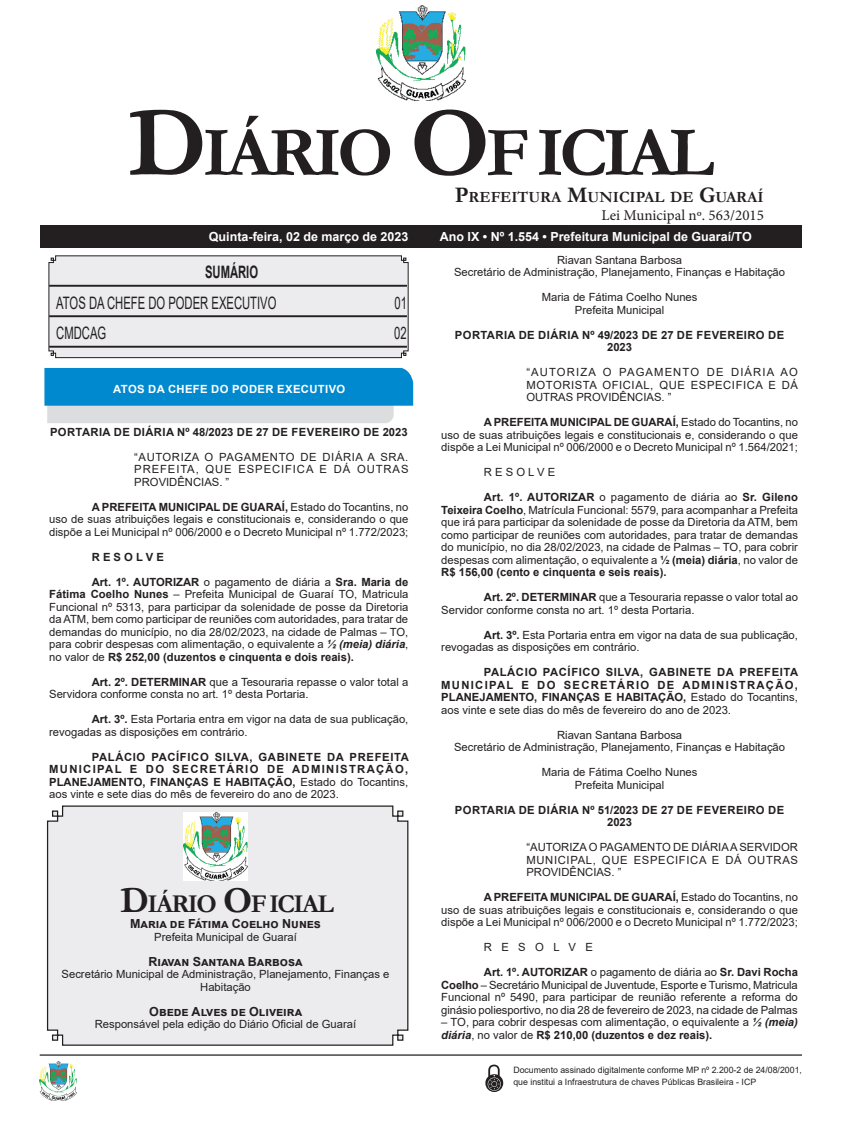
<style>
.page{position:relative;width:851px;height:1134px;background:#fff}
.page>*{position:absolute;margin:0;border:0;box-sizing:border-box;transform-origin:0 0}
.CORPO_DE_TEXTO{font:700 70.88px "Garamond";letter-spacing:-.06em;color:#231f20}
.CORPO_DE_TEXTO-2{font:700 25.88px "Garamond";letter-spacing:-.06em;color:#231f20}
.Nome_Secretário{font:17.12px "Arial";color:#231f20;scale:.66 1}
.Nome_Secretário-2{font:700 17.12px "Arial";color:#231f20;scale:.66 1}
.CORPO_DE_TEXTO-3{font:700 15.62px "Garamond";color:#231f20}
.t1{font:15px "Minion Pro";color:#231f20}
.t2{font:700 12.5px "Arial";color:#fff}
.Assinatura{font:700 12.5px "Arial";color:#231f20}
.CORPO_DE_TEXTO-4{font:11.25px/12.5px "Arial";color:#231f20;text-align:justify}
.Assinatura-2{font:11.25px/12.5px "Arial";color:#231f20;text-align:center}
.CORPO_DE_TEXTO-5{font:700 11.25px/12.5px "Arial";color:#231f20;text-align:justify}
.EMENTA{font:11.25px/12.5px "Arial";letter-spacing:.055em;color:#231f20;text-align:justify}
.TITULOS{font:700 11.25px/12.5px "Arial";letter-spacing:.035em;color:#231f20;text-align:center}
.Chancela2{font:700 11.25px "Arial";letter-spacing:.035em;color:#fff}
.CORPO_DE_TEXTO-6{font:8.75px/12.5px "Arial";color:#231f20}
.s1{font-size:101.25px}
.s2{font-size:22.38px}
.s3{font-weight:700}
.s4{font-weight:700;font-style:italic}
.s5{font-weight:400}
.s6{font-size:36.88px}
</style>
<div class="page">
<div style="left:40px;top:225px;width:761px;height:22px;background:#231f20"></div>
<svg style="left:44px;top:368px;width:369px;height:55px;background:#46a4d4"></svg>
<hr style="left:40px;top:1054px;width:761px;height:2px;background:#231f20">
<img style="left:376px;top:5px;width:89px;height:95px">
<img style="left:40px;top:1061px;width:37px;height:39px">
<svg style="left:485px;top:1065px;width:18px;height:27px"></svg>
<div style="left:46px;top:805px;width:363px;height:241px;background:#ececee"></div>
<img style="left:183px;top:812px;width:64px;height:68px">
<svg style="left:48px;top:255px;width:360px;height:103px;background:#dbdadc"></svg>
<p class="CORPO_DE_TEXTO" style="left:128px;top:105px;width:587px"><span class="s1">D</span>IÁRIO <span class="s1">O</span>F ICIAL</p>
<p class="CORPO_DE_TEXTO-3" style="left:455px;top:186px;width:310px"><span class="s2">P</span>REFEITURA <span class="s2">M</span>UNICIPAL DE <span class="s2">G</span>UARAÍ</p>
<p class="t1" style="left:601px;top:205px;width:164px">Lei Municipal nº. 563/2015</p>
<p class="t2" style="left:209px;top:228px;width:201px">Quinta-feira, 02 de março de 2023</p>
<p class="t2" style="left:439px;top:228px;width:313px">Ano IX • Nº 1.554 • Prefeitura Municipal de Guaraí/TO</p>
<p class="Nome_Secretário-2" style="left:205px;top:260px;width:82px">SUMÁRIO</p>
<p class="Nome_Secretário" style="left:56px;top:291px;width:335px">ATOS DA CHEFE DO PODER EXECUTIVO</p>
<p class="Nome_Secretário" style="left:394px;top:291px;width:20px">01</p>
<p class="Nome_Secretário" style="left:56px;top:321px;width:77px">CMDCAG</p>
<p class="Nome_Secretário" style="left:394px;top:321px;width:20px">02</p>
<p class="Chancela2" style="left:113px;top:381px;width:233px">ATOS DA CHEFE DO PODER EXECUTIVO</p>
<p class="TITULOS" style="left:50px;top:426px;width:359px">PORTARIA DE DIÁRIA Nº 48/2023 DE 27 DE FEVEREIRO DE 2023</p>
<p class="EMENTA" style="left:134px;top:450px;width:276px">“AUTORIZA O PAGAMENTO DE DIÁRIA A SRA.<br>PREFEITA, QUE ESPECIFICA E DÁ OUTRAS PROVIDÊNCIAS. ”</p>
<p class="CORPO_DE_TEXTO-4" style="left:49px;top:500px;width:360px;text-indent:43px"><span class="s3">A PREFEITA MUNICIPAL DE GUARAÍ,</span> Estado do Tocantins, no uso de suas atribuições legais e constitucionais e, considerando o que dispõe a Lei Municipal nº 006/2000 e o Decreto Municipal nº 1.772/2023;</p>
<p class="CORPO_DE_TEXTO-5" style="left:92px;top:551px;width:74px">R E S O L V E</p>
<p class="CORPO_DE_TEXTO-4" style="left:49px;top:575px;width:361px;text-indent:43px"><span class="s3">Art. 1º. AUTORIZAR</span> o pagamento de diária a <span class="s3">Sra. Maria de Fátima Coelho Nunes</span> – Prefeita Municipal de Guaraí TO, Matricula Funcional nº 5313, para participar da solenidade de posse da Diretoria da ATM, bem como participar de reuniões com autoridades, para tratar de demandas do município, no dia 28/02/2023, na cidade de Palmas – TO, para cobrir despesas com alimentação, o equivalente a <span class="s4">½ (meia) diária</span>, no valor de <span class="s3">R$ 252,00 (duzentos e cinquenta e dois reais).</span></p>
<p class="CORPO_DE_TEXTO-4" style="left:49px;top:675px;width:360px;text-indent:43px"><span class="s3">Art. 2º. DETERMINAR</span> que a Tesouraria repasse o valor total a<br>Servidora conforme consta no art. 1º desta Portaria.</p>
<p class="CORPO_DE_TEXTO-4" style="left:49px;top:713px;width:360px;text-indent:43px"><span class="s3">Art. 3º.</span> Esta Portaria entra em vigor na data de sua publicação, revogadas as disposições em contrário.</p>
<p class="CORPO_DE_TEXTO-5" style="left:49px;top:751px;width:361px;text-indent:43px">PALÁCIO PACÍFICO SILVA, GABINETE DA PREFEITA MUNICIPAL E DO SECRETÁRIO DE ADMINISTRAÇÃO, PLANEJAMENTO, FINANÇAS E HABITAÇÃO, <span class="s5">Estado do Tocantins, aos vinte e sete dias do mês de fevereiro do ano de 2023.</span></p>
<p class="CORPO_DE_TEXTO-2" style="left:120px;top:886px;width:215px"><span class="s6">D</span>IÁRIO <span class="s6">O</span>F ICIAL</p>
<p class="Assinatura" style="left:130px;top:915px;width:192px">Maria de Fátima Coelho Nunes</p>
<p class="Assinatura-2" style="left:154px;top:930px;width:144px">Prefeita Municipal de Guaraí</p>
<p class="Assinatura" style="left:148px;top:952px;width:156px">Riavan Santana Barbosa</p>
<p class="Assinatura-2" style="left:62px;top:968px;width:329px">Secretário Municipal de Administração, Planejamento, Finanças e<br>Habitação</p>
<p class="Assinatura" style="left:149px;top:1002px;width:154px">Obede Alves de Oliveira</p>
<p class="Assinatura-2" style="left:95px;top:1018px;width:263px">Responsável pela edição do Diário Oficial de Guaraí</p>
<p class="Assinatura-2" style="left:557px;top:253px;width:127px">Riavan Santana Barbosa</p>
<p class="Assinatura-2" style="left:454px;top:266px;width:332px">Secretário de Administração, Planejamento, Finanças e Habitação</p>
<p class="Assinatura-2" style="left:541px;top:291px;width:157px">Maria de Fátima Coelho Nunes</p>
<p class="Assinatura-2" style="left:574px;top:303px;width:91px">Prefeita Municipal</p>
<p class="TITULOS" style="left:455px;top:329px;width:331px">PORTARIA DE DIÁRIA Nº 49/2023 DE 27 DE FEVEREIRO DE<br>2023</p>
<p class="EMENTA" style="left:526px;top:366px;width:273px">“AUTORIZA O PAGAMENTO DE DIÁRIA AO MOTORISTA OFICIAL, QUE ESPECIFICA E DÁ OUTRAS PROVIDÊNCIAS. ”</p>
<p class="CORPO_DE_TEXTO-4" style="left:441px;top:416px;width:358px;text-indent:43px"><span class="s3">A PREFEITA MUNICIPAL DE GUARAÍ,</span> Estado do Tocantins, no uso de suas atribuições legais e constitucionais e, considerando o que dispõe a Lei Municipal nº 006/2000 e o Decreto Municipal nº 1.564/2021;</p>
<p class="CORPO_DE_TEXTO-4" style="left:484px;top:466px;width:73px">R E S O L V E</p>
<p class="CORPO_DE_TEXTO-4" style="left:441px;top:491px;width:358px;text-indent:43px"><span class="s3">Art. 1º. AUTORIZAR</span> o pagamento de diária ao <span class="s3">Sr. Gileno Teixeira Coelho</span>, Matrícula Funcional: 5579, para acompanhar a Prefeita que irá para participar da solenidade de posse da Diretoria da ATM, bem como participar de reuniões com autoridades, para tratar de demandas do município, no dia 28/02/2023, na cidade de Palmas – TO, para cobrir despesas com alimentação, o equivalente a <span class="s3">½ (meia) diária</span>, no valor de <span class="s3">R$ 156,00 (cento e cinquenta e seis reais).</span></p>
<p class="CORPO_DE_TEXTO-4" style="left:441px;top:591px;width:358px;text-indent:43px"><span class="s3">Art. 2º. DETERMINAR</span> que a Tesouraria repasse o valor total ao<br>Servidor conforme consta no art. 1º desta Portaria.</p>
<p class="CORPO_DE_TEXTO-4" style="left:441px;top:628px;width:358px;text-indent:43px"><span class="s3">Art. 3º.</span> Esta Portaria entra em vigor na data de sua publicação, revogadas as disposições em contrário.</p>
<p class="CORPO_DE_TEXTO-5" style="left:441px;top:666px;width:358px;text-indent:43px">PALÁCIO PACÍFICO SILVA, GABINETE DA PREFEITA MUNICIPAL E DO SECRETÁRIO DE ADMINISTRAÇÃO, PLANEJAMENTO, FINANÇAS E HABITAÇÃO, <span class="s5">Estado do Tocantins, aos vinte e sete dias do mês de fevereiro do ano de 2023.</span></p>
<p class="Assinatura-2" style="left:557px;top:728px;width:127px">Riavan Santana Barbosa</p>
<p class="Assinatura-2" style="left:454px;top:741px;width:332px">Secretário de Administração, Planejamento, Finanças e Habitação</p>
<p class="Assinatura-2" style="left:541px;top:766px;width:157px">Maria de Fátima Coelho Nunes</p>
<p class="Assinatura-2" style="left:574px;top:778px;width:91px">Prefeita Municipal</p>
<p class="TITULOS" style="left:455px;top:804px;width:331px">PORTARIA DE DIÁRIA Nº 51/2023 DE 27 DE FEVEREIRO DE<br>2023</p>
<p class="EMENTA" style="left:526px;top:841px;width:273px">“AUTORIZA O PAGAMENTO DE DIÁRIA A SERVIDOR MUNICIPAL, QUE ESPECIFICA E DÁ OUTRAS PROVIDÊNCIAS. ”</p>
<p class="CORPO_DE_TEXTO-4" style="left:441px;top:891px;width:358px;text-indent:43px"><span class="s3">A PREFEITA MUNICIPAL DE GUARAÍ,</span> Estado do Tocantins, no uso de suas atribuições legais e constitucionais e, considerando o que dispõe a Lei Municipal nº 006/2000 e o Decreto Municipal nº 1.772/2023;</p>
<p class="CORPO_DE_TEXTO-4" style="left:484px;top:941px;width:111px">R E S O L V E</p>
<p class="CORPO_DE_TEXTO-4" style="left:441px;top:966px;width:358px;text-indent:43px"><span class="s3">Art. 1º. AUTORIZAR</span> o pagamento de diária ao <span class="s3">Sr. Davi Rocha Coelho</span> – Secretário Municipal de Juventude, Esporte e Turismo, Matricula Funcional nº 5490, para participar de reunião referente a reforma do ginásio poliesportivo, no dia 28 de fevereiro de 2023, na cidade de Palmas</p>
<p class="CORPO_DE_TEXTO-4" style="left:441px;top:1016px;width:358px">– TO, para cobrir despesas com alimentação, o equivalente a <span class="s4">½ (meia) diária</span>, no valor de <span class="s3">R$ 210,00 (duzentos e dez reais).</span></p>
<p class="CORPO_DE_TEXTO-6" style="left:513px;top:1063px;width:290px">Documento assinado digitalmente conforme MP nº 2.200-2 de 24/08/2001, que institui a Infraestrutura de chaves Públicas Brasileira - ICP</p>
</div>
